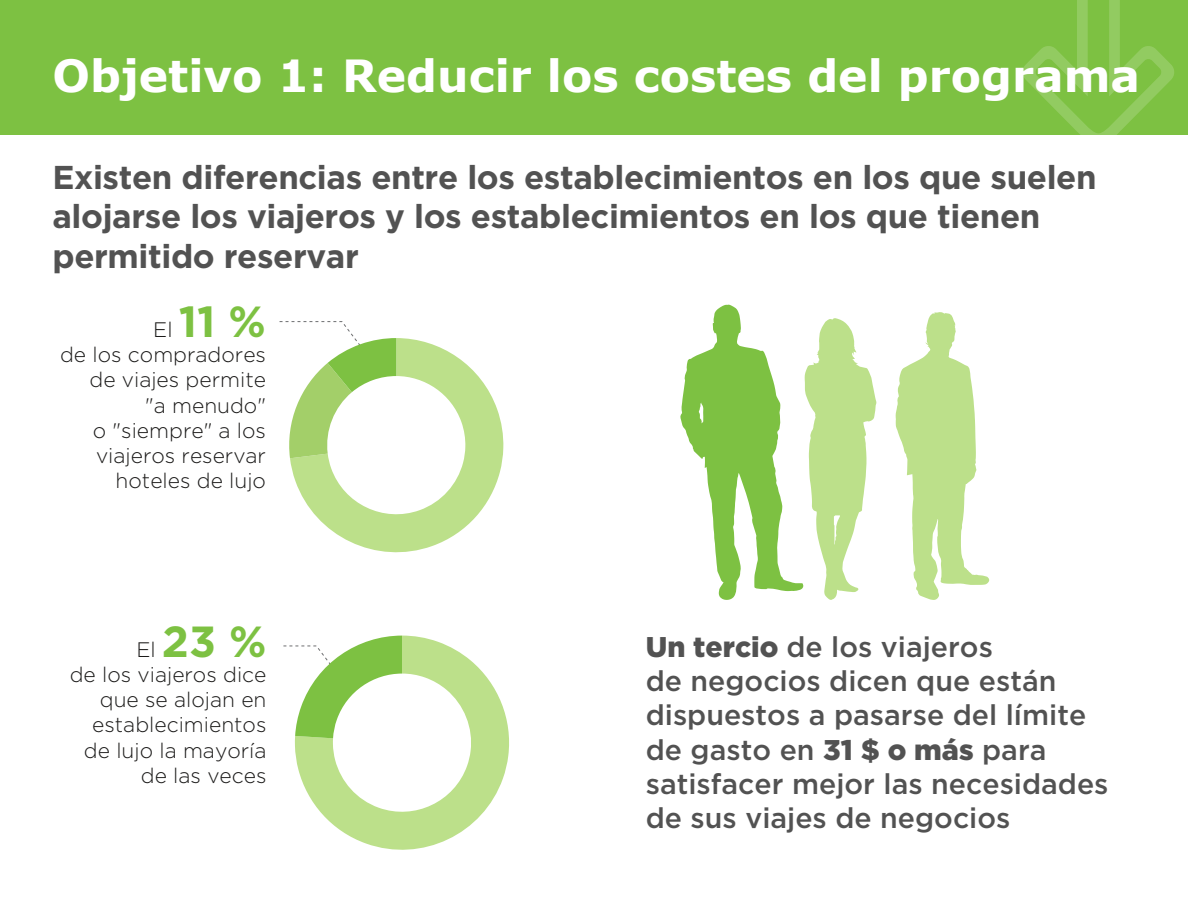
<style>
.page{position:relative;width:1188px;height:918px;background:#fff}
.page>*{position:absolute;margin:0;border:0;box-sizing:border-box;transform-origin:0 0}
.t1{font:700 44.25px "Verdana";color:#fff}
.t2{font:700 43.5px "Gotham";color:#7dc142}
.t3{font:700 33px/39.6px "Gotham";letter-spacing:-.01em;color:#525252}
.t4{font:500 28.5px/34.2px "Gotham";color:#525252}
.t5{font:300 21px/25.2px "Gotham";color:#1c1b1a;text-align:right}
.s1{font-weight:300;font-size:21px;color:#1c1b1a}
.s2{font-weight:900}
</style>
<div class="page">
<div style="left:0;top:0;width:1188px;height:134px;background:#7dc142"></div>
<svg style="left:1023px;top:0;width:151px;height:135px"></svg>
<svg style="left:290px;top:338px;width:214px;height:215px"></svg>
<svg style="left:279px;top:321px;width:117px;height:137px"></svg>
<svg style="left:295px;top:636px;width:214px;height:214px"></svg>
<svg style="left:283px;top:636px;width:119px;height:102px"></svg>
<svg style="left:896px;top:312px;width:94px;height:288px"></svg>
<svg style="left:680px;top:304px;width:196px;height:296px"></svg>
<h1 class="t1" style="left:52px;top:44px;width:1089px">Objetivo 1: Reducir los costes del programa</h1>
<h3 class="t3" style="left:52px;top:157px;width:1046px">Existen diferencias entre los establecimientos en los que suelen alojarse los viajeros y los establecimientos en los que tienen permitido reservar</h3>
<h2 class="t2" style="left:153px;top:293px;width:114px"><span class="s1">El</span> 11 %</h2>
<p class="t5" style="left:60px;top:342px;width:207px">de los compradores de viajes permite<br>"a menudo"<br>o "siempre" a los viajeros reservar hoteles de lujo</p>
<h2 class="t2" style="left:136px;top:613px;width:132px"><span class="s1">El</span> 23 %</h2>
<p class="t5" style="left:70px;top:661px;width:198px">de los viajeros dice que se alojan en establecimientos de lujo la mayoría de las veces</p>
<h3 class="t4" style="left:646px;top:629px;width:464px"><span class="s2">Un tercio</span> de los viajeros<br>de negocios dicen que están dispuestos a pasarse del límite de gasto en <span class="s2">31 $ o más</span> para satisfacer mejor las necesidades de sus viajes de negocios</h3>
</div>
